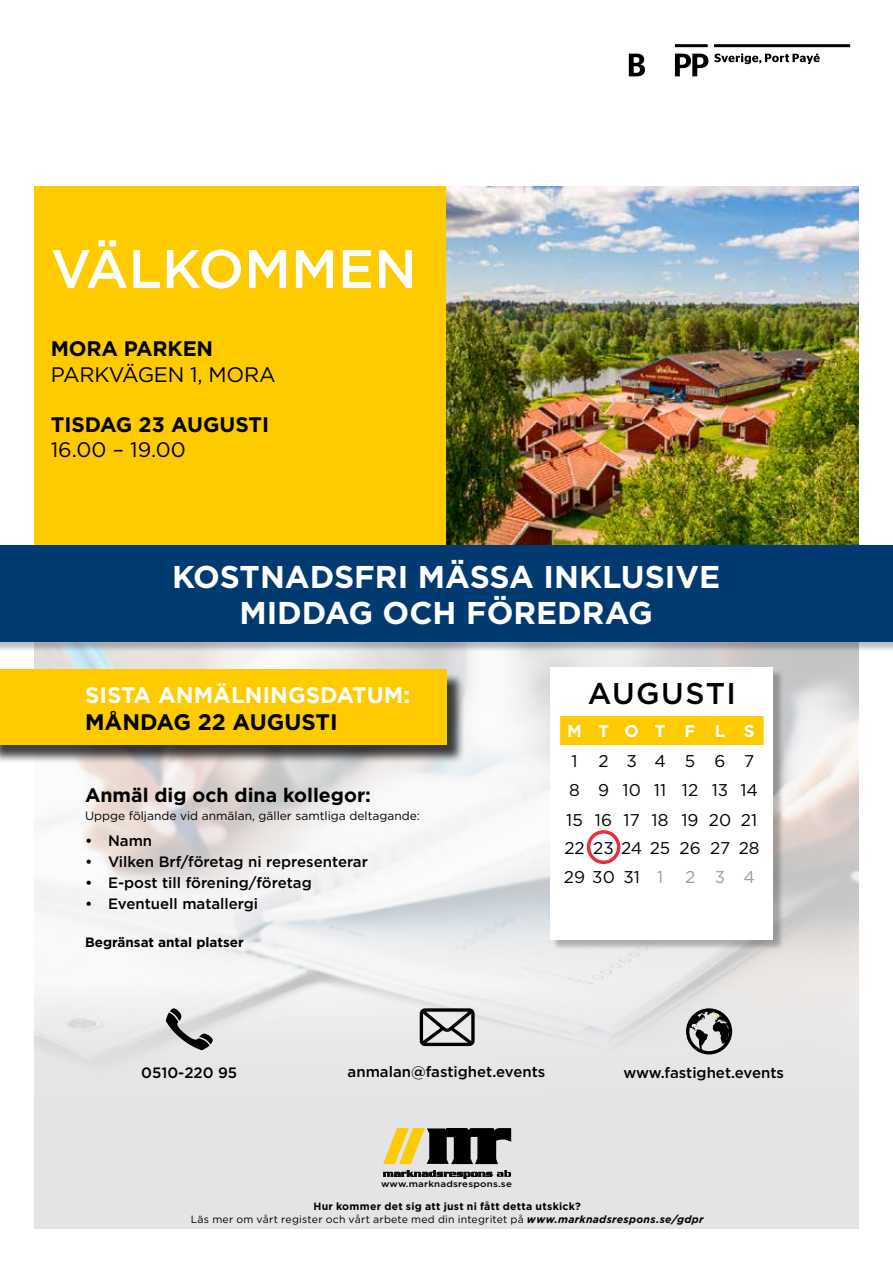
<style>
.page{position:relative;width:893px;height:1263px;background:#fff}
.page>*{position:absolute;margin:0;border:0;box-sizing:border-box;transform-origin:0 0}
.t1{font:500 54px "Gotham";color:#fff}
.t2{font:700 31.5px/36px "Gotham";color:#fff;text-align:center}
.t3{font:500 30px "Gotham";letter-spacing:.05em;color:#000}
.t4{font:700 22.5px "Gotham";color:#fff}
.t5{font:700 22.5px "Gotham";color:#000}
.t6{font:21px "Gotham";letter-spacing:-.01em;color:#000}
.t7{font:700 21px "Gotham";letter-spacing:-.01em;color:#000}
.t8{font:700 19.5px "Gotham";color:#000}
.t9{font:16.95px "Gotham";color:#000}
.t10{font:700 16.95px "Gotham";letter-spacing:.945em;color:#fff}
.t11{font:16.95px "Gotham";color:#9d9d9c}
.t12{font:500 15px "Gotham";color:#000}
.t13{font:700 13.5px "Gotham";color:#000}
.t14{font:12px "Gotham";color:#000}
.t15{font:10.5px/12.6px "Gotham";letter-spacing:.02em;color:#000;text-align:center}
.t16{font:500 8.7px "Gotham";letter-spacing:.02em;color:#000;scale:1.11 1}
.s1{color:#9d9d9c}
.s2{font-weight:700}
.s3{font-weight:700;font-style:italic}
</style>
<div class="page">
<img style="left:34px;top:652px;width:825px;height:512px">
<div style="left:34px;top:984px;width:824px;height:245px;background:#e4e4e6"></div>
<svg style="left:383px;top:1128px;width:128px;height:36px"></svg>
<svg style="left:383px;top:1170px;width:128px;height:9px"></svg>
<hr style="left:675px;top:44px;width:33px;height:3px;background:#000">
<hr style="left:714px;top:44px;width:136px;height:3px;background:#000">
<svg style="left:715px;top:53px;width:105px;height:11px"></svg>
<svg style="left:675px;top:54px;width:33px;height:22px"></svg>
<svg style="left:629px;top:54px;width:16px;height:22px"></svg>
<svg style="left:166px;top:1008px;width:47px;height:42px"></svg>
<svg style="left:420px;top:1008px;width:55px;height:38px"></svg>
<svg style="left:686px;top:1008px;width:46px;height:46px"></svg>
<div style="left:552px;top:669px;width:232px;height:281px;background:#000;opacity:.25"></div>
<div style="left:551px;top:668px;width:222px;height:272px;background:#fff"></div>
<div style="left:560px;top:716px;width:204px;height:29px;background:#feca00"></div>
<div style="left:587px;top:830px;width:33px;height:34px;border:3px solid #e73137;border-radius:50%"></div>
<div style="left:34px;top:186px;width:412px;height:359px;background:#feca00"></div>
<div style="left:0;top:546px;width:893px;height:106px;background:#000;opacity:.25"></div>
<div style="left:0;top:545px;width:893px;height:96px;background:#003a70"></div>
<img style="left:446px;top:186px;width:413px;height:359px">
<div style="left:0;top:672px;width:465px;height:91px;background:#000;opacity:.75"></div>
<div style="left:0;top:670px;width:446px;height:75px;background:#feca00"></div>
<h1 class="t1" style="left:51px;top:233px;width:367px">VÄLKOMMEN</h1>
<h3 class="t7" style="left:51px;top:335px;width:164px">MORA PARKEN</h3>
<h3 class="t6" style="left:51px;top:361px;width:227px">PARKVÄGEN 1, MORA</h3>
<h3 class="t7" style="left:51px;top:411px;width:220px">TISDAG 23 AUGUSTI</h3>
<h3 class="t6" style="left:51px;top:436px;width:137px">16.00 – 19.00</h3>
<h2 class="t2" style="left:172px;top:558px;width:550px">KOSTNADSFRI MÄSSA INKLUSIVE<br>MIDDAG OCH FÖREDRAG</h2>
<h3 class="t4" style="left:85px;top:680px;width:327px">SISTA ANMÄLNINGSDATUM:</h3>
<h3 class="t5" style="left:85px;top:707px;width:254px">MÅNDAG 22 AUGUSTI</h3>
<h3 class="t8" style="left:85px;top:782px;width:287px">Anmäl dig och dina kollegor:</h3>
<p class="t14" style="left:85px;top:808px;width:336px">Uppge följande vid anmälan, gäller samtliga deltagande:</p>
<p class="t12" style="left:85px;top:831px;width:69px">• Namn</p>
<p class="t12" style="left:85px;top:852px;width:284px">• Vilken Brf/företag ni representerar</p>
<p class="t12" style="left:85px;top:873px;width:228px">• E-post till förening/företag</p>
<p class="t12" style="left:85px;top:894px;width:175px">• Eventuell matallergi</p>
<p class="t13" style="left:85px;top:933px;width:160px">Begränsat antal platser</p>
<h3 class="t3" style="left:588px;top:674px;width:150px">AUGUSTI</h3>
<p class="t10" style="left:567px;top:720px;width:189px">MTOTF LS</p>
<p class="t9" style="left:571px;top:750px;width:184px">1 234567</p>
<p class="t9" style="left:569px;top:779px;width:190px">8 91011 121314</p>
<p class="t9" style="left:566px;top:809px;width:192px">15 16 17 18 19 20 21</p>
<p class="t9" style="left:564px;top:837px;width:197px">22 23 24 25 26 27 28</p>
<p class="t9" style="left:564px;top:866px;width:101px">29 30 31 <span class="s1">1</span></p>
<p class="t11" style="left:685px;top:866px;width:71px">234</p>
<p class="t12" style="left:141px;top:1063px;width:97px">0510-220 95</p>
<p class="t12" style="left:348px;top:1062px;width:199px">anmalan@fastighet.events</p>
<p class="t12" style="left:623px;top:1063px;width:162px">www.fastighet.events</p>
<p class="t16" style="left:381px;top:1178px;width:119px">www.marknadsrespons.se</p>
<p class="t15" style="left:191px;top:1200px;width:514px"><span class="s2">Hur kommer det sig att just ni fått detta utskick?<br></span>Läs mer om vårt register och vårt arbete med din integritet på <span class="s3">www.marknadsrespons.se/gdpr</span></p>
</div>
